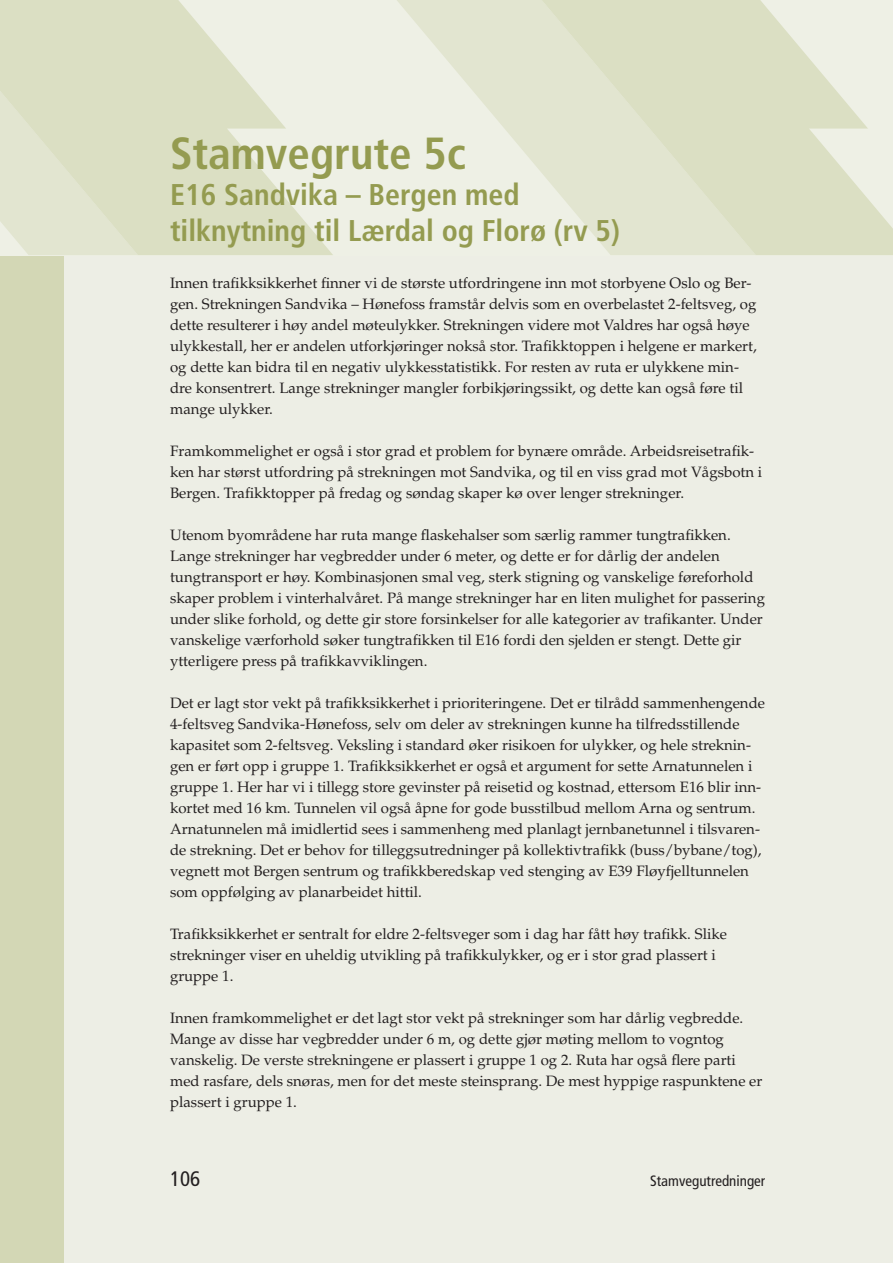
<style>
.page{position:relative;width:893px;height:1263px;background:#edeee5}
.page>*{position:absolute;margin:0;border:0;box-sizing:border-box;transform-origin:0 0}
.t1{font:700 condensed 45px "Frutiger";color:#949b50}
.t2{font:700 condensed 30px/36px "Frutiger";color:#949b50}
.t3{font:condensed 21px "Frutiger";color:#231f20}
.t4{font:15px/21px "Palatino";color:#231f20}
.t5{font:condensed 15px "Frutiger";color:#231f20}
</style>
<div class="page">
<div style="left:0;top:0;width:64px;height:1263px;background:#d3d7b5"></div>
<svg style="left:0;top:0;width:333px;height:255px;fill:#dbdfc3"></svg>
<svg style="left:397px;top:0;width:115px;height:137px;fill:#e2e5d1"></svg>
<svg style="left:512px;top:0;width:381px;height:255px"></svg>
<h1 class="t1" style="left:170px;top:135px;width:297px">Stamvegrute 5c</h1>
<h2 class="t2" style="left:170px;top:179px;width:452px">E16 Sandvika – Bergen med tilknytning til Lærdal og Florø (rv 5)</h2>
<p class="t4" style="left:170px;top:274px;width:588px">Innen trafikksikkerhet finner vi de største utfordringene inn mot storbyene Oslo og Ber&shy;gen. Strekningen Sandvika – Hønefoss framstår delvis som en overbelastet 2-feltsveg, og dette resulterer i høy andel møteulykker. Strekningen videre mot Valdres har også høye ulykkestall, her er andelen utforkjøringer nokså stor. Trafikktoppen i helgene er markert, og dette kan bidra til en negativ ulykkesstatistikk. For resten av ruta er ulykkene min&shy;dre konsentrert. Lange strekninger mangler forbikjøringssikt, og dette kan også føre til mange ulykker.</p>
<p class="t4" style="left:170px;top:442px;width:594px">Framkommelighet er også i stor grad et problem for bynære område. Arbeidsreisetrafik&shy;ken har størst utfordring på strekningen mot Sandvika, og til en viss grad mot Vågsbotn i<br>Bergen. Trafikktopper på fredag og søndag skaper kø over lenger strekninger.</p>
<p class="t4" style="left:170px;top:526px;width:596px">Utenom byområdene har ruta mange flaskehalser som særlig rammer tungtrafikken.<br>Lange strekninger har vegbredder under 6 meter, og dette er for dårlig der andelen tungtransport er høy. Kombinasjonen smal veg, sterk stigning og vanskelige føreforhold skaper problem i vinterhalvåret. På mange strekninger har en liten mulighet for passering under slike forhold, og dette gir store forsinkelser for alle kategorier av trafikanter. Under vanskelige værforhold søker tungtrafikken til E16 fordi den sjelden er stengt. Dette gir ytterligere press på trafikkavviklingen.</p>
<p class="t4" style="left:170px;top:694px;width:596px">Det er lagt stor vekt på trafikksikkerhet i prioriteringene. Det er tilrådd sammenhengende 4-feltsveg Sandvika-Hønefoss, selv om deler av strekningen kunne ha tilfredsstillende kapasitet som 2-feltsveg. Veksling i standard øker risikoen for ulykker, og hele streknin&shy;gen er ført opp i gruppe 1. Trafikksikkerhet er også et argument for sette Arnatunnelen i gruppe 1. Her har vi i tillegg store gevinster på reisetid og kostnad, ettersom E16 blir inn&shy;kortet med 16 km. Tunnelen vil også åpne for gode busstilbud mellom Arna og sentrum.<br>Arnatunnelen må imidlertid sees i sammenheng med planlagt jernbanetunnel i tilsvaren&shy;de strekning. Det er behov for tilleggsutredninger på kollektivtrafikk (buss/bybane/tog), vegnett mot Bergen sentrum og trafikkberedskap ved stenging av E39 Fløyfjelltunnelen som oppfølging av planarbeidet hittil.</p>
<p class="t4" style="left:170px;top:925px;width:558px">Trafikksikkerhet er sentralt for eldre 2-feltsveger som i dag har fått høy trafikk. Slike strekninger viser en uheldig utvikling på trafikkulykker, og er i stor grad plassert i gruppe 1.</p>
<p class="t4" style="left:170px;top:1009px;width:594px">Innen framkommelighet er det lagt stor vekt på strekninger som har dårlig vegbredde.<br>Mange av disse har vegbredder under 6 m, og dette gjør møting mellom to vogntog vanskelig. De verste strekningene er plassert i gruppe 1 og 2. Ruta har også flere parti med rasfare, dels snøras, men for det meste steinsprang. De mest hyppige raspunktene er plassert i gruppe 1.</p>
<h3 class="t3" style="left:170px;top:1170px;width:32px">106</h3>
<p class="t5" style="left:650px;top:1175px;width:117px">Stamvegutredninger</p>
</div>
